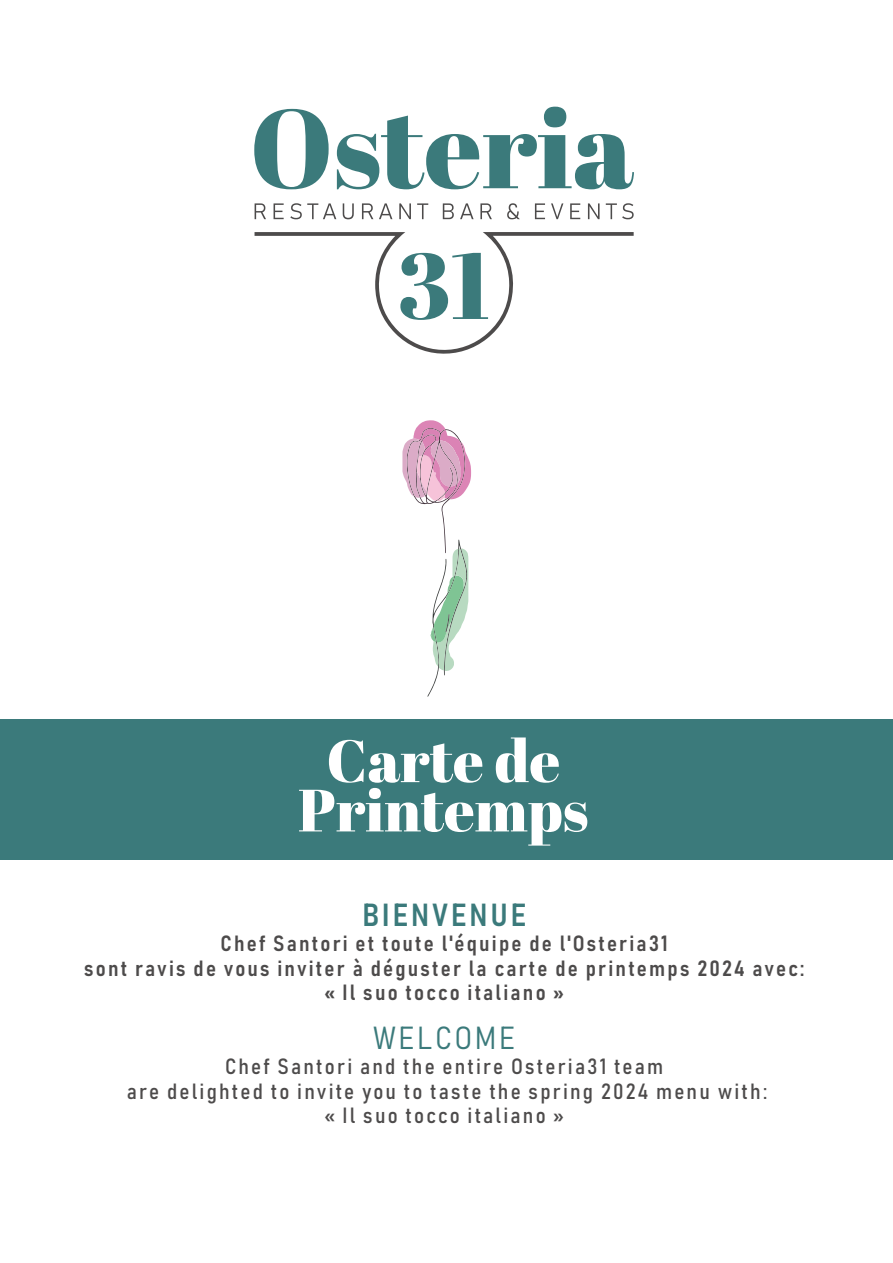
<style>
.page{position:relative;width:893px;height:1263px;background:#fff}
.page>*{position:absolute;margin:0;border:0;box-sizing:border-box;transform-origin:0 0}
.t1{font:59.55px/49.3px "Abril Fatface";color:#fff;text-align:center}
.t2{font:31.5px "Bahnschrift";letter-spacing:.1em;color:#3b7a7b}
.t3{font:21.75px/24.6px "Bahnschrift";letter-spacing:.1em;color:#4d4b4b;text-align:center}
</style>
<div class="page">
<div style="left:0;top:719px;width:893px;height:141px;background:#3b7a7b"></div>
<svg style="left:254px;top:109px;width:75px;height:80px"></svg>
<svg style="left:337px;top:107px;width:297px;height:82px"></svg>
<svg style="left:255px;top:232px;width:379px;height:122px"></svg>
<svg style="left:255px;top:203px;width:11px;height:16px"></svg>
<svg style="left:274px;top:203px;width:10px;height:16px"></svg>
<svg style="left:290px;top:203px;width:46px;height:16px"></svg>
<svg style="left:343px;top:203px;width:11px;height:16px"></svg>
<svg style="left:362px;top:203px;width:11px;height:16px"></svg>
<svg style="left:379px;top:203px;width:13px;height:16px"></svg>
<svg style="left:399px;top:203px;width:12px;height:16px"></svg>
<svg style="left:417px;top:203px;width:11px;height:16px"></svg>
<svg style="left:443px;top:203px;width:11px;height:16px"></svg>
<svg style="left:460px;top:203px;width:14px;height:16px"></svg>
<svg style="left:480px;top:203px;width:12px;height:16px"></svg>
<svg style="left:507px;top:203px;width:13px;height:16px"></svg>
<svg style="left:535px;top:203px;width:10px;height:16px"></svg>
<svg style="left:551px;top:203px;width:12px;height:16px"></svg>
<svg style="left:570px;top:203px;width:10px;height:16px"></svg>
<svg style="left:588px;top:203px;width:12px;height:16px"></svg>
<svg style="left:606px;top:203px;width:28px;height:16px"></svg>
<svg style="left:400px;top:253px;width:88px;height:67px"></svg>
<svg style="left:402px;top:420px;width:69px;height:277px"></svg>
<h1 class="t1" style="left:298px;top:735px;width:292px">Carte de<br>Printemps</h1>
<h2 class="t2" style="left:362px;top:895px;width:165px">BIENVENUE</h2>
<p class="t3" style="left:84px;top:931px;width:722px">Chef Santori et toute l'équipe de l'Osteria31<br>sont ravis de vous inviter à déguster la carte de printemps 2024 avec: « Il suo tocco italiano »</p>
<h2 class="t2" style="left:374px;top:1018px;width:143px">WELCOME</h2>
<p class="t3" style="left:127px;top:1054px;width:642px">Chef Santori and the entire Osteria31 team<br>are delighted to invite you to taste the spring 2024 menu with: « Il suo tocco italiano »</p>
</div>
